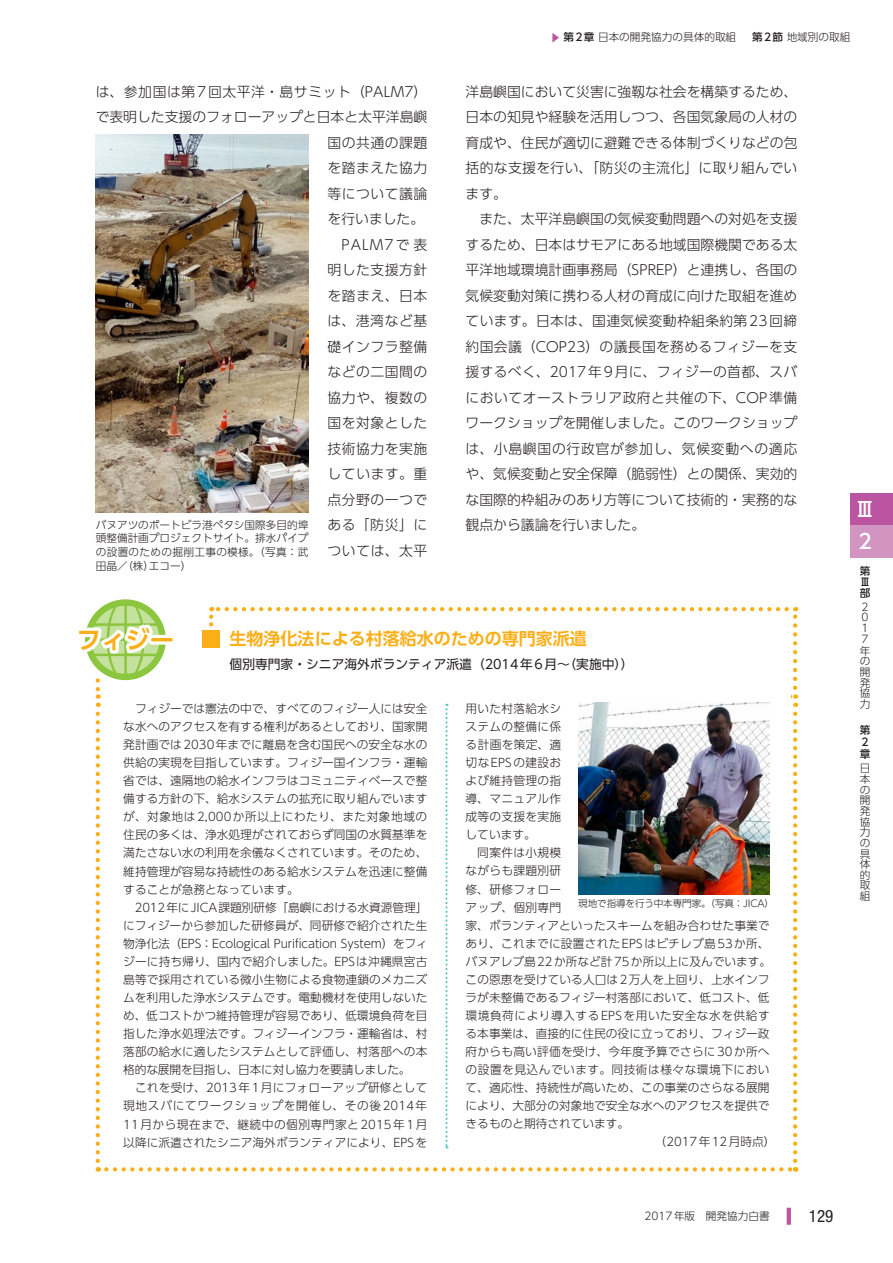
<style>
.page{position:relative;width:893px;height:1263px;background:#fff}
.page>*{position:absolute;margin:0;border:0;box-sizing:border-box;transform-origin:0 0}
.t1{font:700 24.45px "UD Shin Go Pr 6 N De";color:#faaf18}
.t2{font:500 20.25px/32px "UD Shin Go Pr 6 N";color:#fff}
.t3{font:700 16.95px "UD Shin Go Pr 6 N De";color:#faaf18}
.t4{font:condensed 16.95px "Helvetica Neue LT Std";color:#231f20}
.t5{font:300 13.8px/25.5px "UD Shin Go Pr 6 N";letter-spacing:.025em;color:#231f20;text-align:justify}
.t6{font:300 13.8px "UD Shin Go Pr 6 N";color:#231f20}
.t7{font:12.75px "UD Shin Go Pr 6 N";color:#231f20}
.t8{font:300 11.7px/18px "UD Shin Go Pr 6 N";letter-spacing:.005em;color:#231f20;text-align:justify}
.t9{font:300 11.7px "UD Shin Go Pr 6 N";letter-spacing:.045em;color:#231f20}
.t10{font:300 11.7px "UD Shin Go Pr 6 N";letter-spacing:.025em;color:#231f20}
.t11{font:300 11.7px "UD Shin Go Pr 6 N";letter-spacing:.03em;color:#231f20}
.t12{font:300 10.65px/10.6px "UD Shin Go Pr 6 N";color:#231f20;text-align:justify}
.t13{font:500 10.65px/10.6px "UD Shin Go Pr 6 N";color:#231f20}
.t14{font:300 10.65px "UD Shin Go Pr 6 N";color:#bc55a1}
.t15{font:300 9.6px "UD Shin Go Pr 6 N";letter-spacing:-.01em;color:#231f20}
.s1{font-weight:500}
</style>
<div class="page">
<hr style="left:787px;top:1208px;width:4px;height:17px;background:#bc55a1">
<div style="left:850px;top:493px;width:43px;height:32px;background:#bc55a1"></div>
<div style="left:850px;top:525px;width:43px;height:32px;background:#d295c2"></div>
<svg style="left:96px;top:1161px;width:4px;height:8px"></svg>
<svg style="left:106px;top:1167px;width:690px;height:4px"></svg>
<svg style="left:83px;top:597px;width:85px;height:85px"></svg>
<svg style="left:83px;top:606px;width:714px;height:555px"></svg>
<img style="left:96px;top:135px;width:212px;height:378px">
<p class="t14" style="left:547px;top:43px;width:12px;rotate:-90deg">▼</p>
<p class="t12" style="left:564px;top:31px;width:174px"><span class="s1">第2章</span> 日本の開発協力の具体的取組</p>
<p class="t12" style="left:752px;top:31px;width:100px"><span class="s1">第2節</span> 地域別の取組</p>
<p class="t5" style="left:96px;top:78px;width:333px;text-align:right">は、参加国は第7回太平洋・島サミット（PALM7）で表明した支援のフォローアップと日本と太平洋島嶼国の共通の課題<br>を踏まえた協力<br>等について議論<br>を行いました。<br>PALM7で表<br>明した支援方針<br>を踏まえ、日本<br>は、港湾など基<br>礎インフラ整備<br>などの二国間の<br>協力や、複数の<br>国を対象とした<br>技術協力を実施<br>しています。重<br>点分野の一つで<br>ある「防災」に<br>ついては、太平</p>
<p class="t5" style="left:466px;top:78px;width:333px">洋島嶼国において災害に強靱な社会を構築するため、日本の知見や経験を活用しつつ、各国気象局の人材の育成や、住民が適切に避難できる体制づくりなどの包括的な支援を行い、「防災の主流化」に取り組んでいます。</p>
<p class="t5" style="left:466px;top:206px;width:333px;text-indent:14px">また、太平洋島嶼国の気候変動問題への対処を支援するため、日本はサモアにある地域国際機関である太平洋地域環境計画事務局（SPREP）と連携し、各国の気候変動対策に携わる人材の育成に向けた取組を進めています。日本は、国連気候変動枠組条約第23回締約国会議（COP23）の議長国を務めるフィジーを支援するべく、2017年9月に、フィジーの首都、スバにおいてオーストラリア政府と共催の下、COP準備ワークショップを開催しました。このワークショップは、小島嶼国の行政官が参加し、気候変動への適応や、気候変動と安全保障（脆弱性）との関係、実効的な国際的枠組みのあり方等について技術的・実務的な</p>
<p class="t12" style="left:96px;top:519px;width:214px">バヌアツのポートビラ港ペタシ国際多目的埠</p>
<p class="t6" style="left:466px;top:514px;width:181px">観点から議論を行いました。</p>
<p class="t12" style="left:96px;top:531px;width:214px;line-height:13.8px">頭整備計画プロジェクトサイト。排水パイプの設置のための掘削工事の模様。（写真：武田晶／（株）エコー）</p>
<h1 class="t1" style="left:77px;top:620px;width:99px">フィジー</h1>
<h3 class="t3" style="left:230px;top:625px;width:359px">生物浄化法による村落給水のための専門家派遣</h3>
<p class="t7" style="left:230px;top:654px;width:406px">個別専門家・シニア海外ボランティア派遣（2014年6月～（実施中））</p>
<p class="t8" style="left:123px;top:699px;width:306px;text-indent:12px">フィジーでは憲法の中で、すべてのフィジー人には安全な水へのアクセスを有する権利があるとしており、国家開発計画では2030年までに離島を含む国民への安全な水の供給の実現を目指しています。フィジー国インフラ・運輸省では、遠隔地の給水インフラはコミュニティベースで整備する方針の下、給水システムの拡充に取り組んでいますが、対象地は2,000か所以上にわたり、また対象地域の住民の多くは、浄水処理がされておらず同国の水質基準を満たさない水の利用を余儀なくされています。そのため、維持管理が容易な持続性のある給水システムを迅速に整備することが急務となっています。</p>
<p class="t8" style="left:123px;top:898px;width:306px;text-indent:12px">2012年にJICA課題別研修「島嶼における水資源管理」にフィジーから参加した研修員が、同研修で紹介された生物浄化法（EPS：Ecological Purification System）をフィジーに持ち帰り、国内で紹介しました。EPSは沖縄県宮古島等で採用されている微小生物による食物連鎖のメカニズムを利用した浄水システムです。電動機材を使用しないため、低コストかつ維持管理が容易であり、低環境負荷を目指した浄水処理法です。フィジーインフラ・運輸省は、村落部の給水に適したシステムとして評価し、村落部への本格的な展開を目指し、日本に対し協力を要請しました。</p>
<p class="t8" style="left:123px;top:1078px;width:306px;text-indent:12px">これを受け、2013年1月にフォローアップ研修として現地スバにてワークショップを開催し、その後2014年11月から現在まで、継続中の個別専門家と2015年1月以降に派遣されたシニア海外ボランティアにより、EPSを</p>
<p class="t8" style="left:466px;top:699px;width:97px">用いた村落給水システムの整備に係る計画を策定、適切なEPSの建設および維持管理の指導、マニュアル作成等の支援を実施しています。</p>
<p class="t11" style="left:477px;top:843px;width:85px">同案件は小規模</p>
<p class="t10" style="left:466px;top:861px;width:97px">ながらも課題別研</p>
<p class="t8" style="left:466px;top:880px;width:97px">修、研修フォロー</p>
<p class="t8" style="left:466px;top:898px;width:97px">アップ、個別専門</p>
<p class="t8" style="left:466px;top:916px;width:306px">家、ボランティアといったスキームを組み合わせた事業で</p>
<p class="t8" style="left:466px;top:934px;width:306px">あり、これまでに設置されたEPSはビチレブ島53か所、</p>
<p class="t8" style="left:466px;top:952px;width:307px">バヌアレブ島22か所など計75か所以上に及んでいます。</p>
<p class="t8" style="left:466px;top:970px;width:306px">この恩恵を受けている人口は2万人を上回り、上水インフ</p>
<p class="t8" style="left:466px;top:988px;width:306px">ラが未整備であるフィジー村落部において、低コスト、低</p>
<p class="t9" style="left:466px;top:1006px;width:306px">環境負荷により導入するEPSを用いた安全な水を供給す</p>
<p class="t8" style="left:466px;top:1024px;width:306px">る本事業は、直接的に住民の役に立っており、フィジー政</p>
<p class="t8" style="left:466px;top:1042px;width:306px">府からも高い評価を受け、今年度予算でさらに30か所へ</p>
<p class="t9" style="left:466px;top:1060px;width:306px">の設置を見込んでいます。同技術は様々な環境下におい</p>
<p class="t8" style="left:466px;top:1078px;width:306px">て、適応性、持続性が高いため、この事業のさらなる展開</p>
<p class="t8" style="left:466px;top:1096px;width:306px">により、大部分の対象地で安全な水へのアクセスを提供で</p>
<p class="t8" style="left:466px;top:1114px;width:165px">きるものと期待されています。</p>
<p class="t8" style="left:655px;top:1132px;width:122px">（2017年12月時点）</p>
<p class="t15" style="left:578px;top:895px;width:197px">現地で指導を行う中本専門家。（写真：JICA）</p>
<h2 class="t2" style="left:855px;top:493px;width:18px">Ⅲ<br>2</h2>
<p class="t13" style="left:860px;top:566px;width:12px">第<br>Ⅲ部</p>
<p class="t12" style="left:861px;top:601px;width:8px;text-align:left">2<br>0<br>1<br>7</p>
<p class="t12" style="left:860px;top:645px;width:12px">年の開発協力</p>
<p class="t13" style="left:860px;top:724px;width:12px;line-height:12px">第<br>2章</p>
<p class="t12" style="left:860px;top:763px;width:12px">日本の開発協力の具体的取組</p>
<p class="t12" style="left:645px;top:1210px;width:127px">2017年版　開発協力白書</p>
<h3 class="t4" style="left:809px;top:1206px;width:26px">129</h3>
</div>
